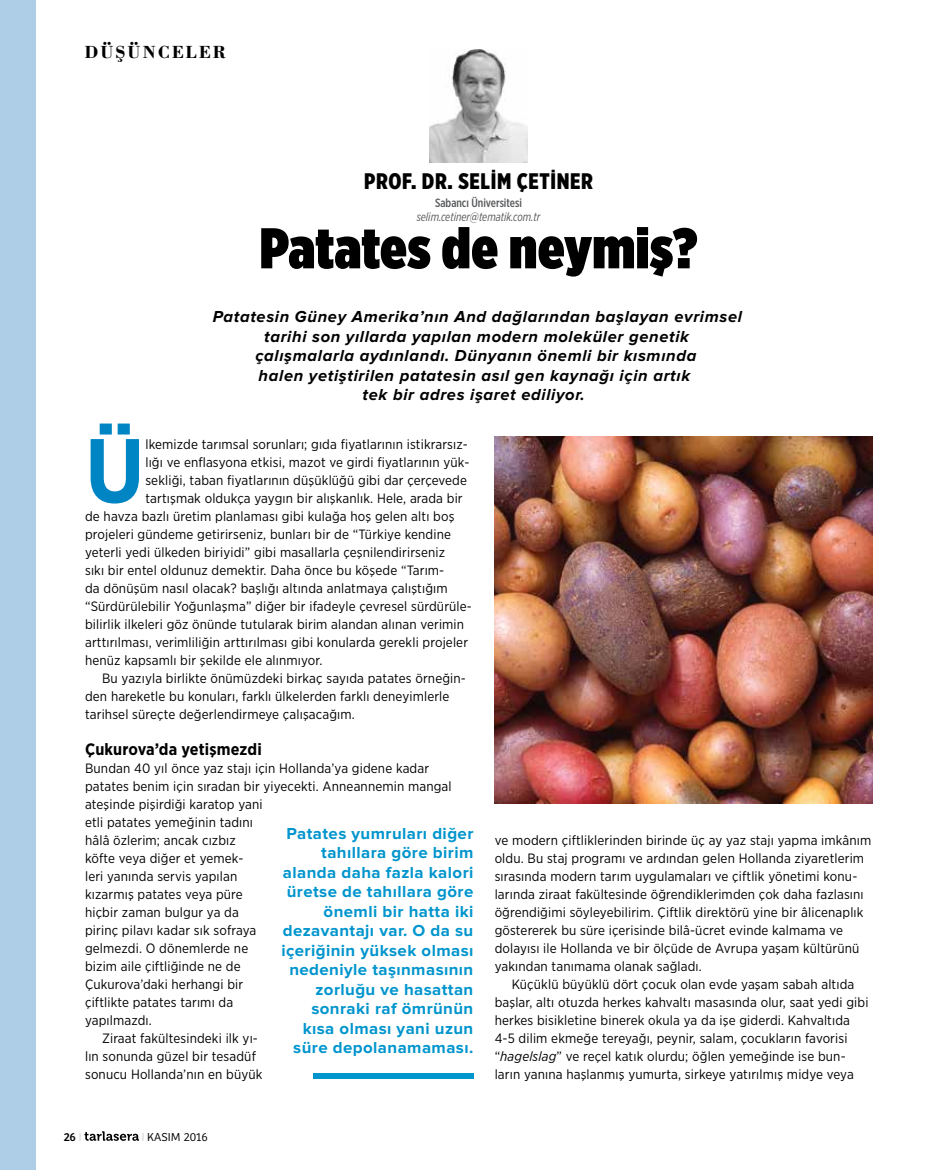
<style>
.page{position:relative;width:936px;height:1170px;background:#fff}
.page>*{position:absolute;margin:0;border:0;box-sizing:border-box;transform-origin:0 0}
.t1{font:700 90.6px "Gotham Narrow";color:#0085c4}
.t2{font:900 57.3px "Gotham X Narrow";letter-spacing:.01em;color:#000}
.t3{font:900 22.5px "Gotham X Narrow";letter-spacing:.03em;color:#000}
.t4{font:18.15px "Bodoni Bold Tr";letter-spacing:.11em;color:#000}
.t5{font:700 16.5px/19.5px "Proxima Nova";letter-spacing:.025em;color:#0095cd;text-align:right}
.t6{font:italic 700 16.5px/19.5px "Proxima Nova";letter-spacing:.04em;color:#000;text-align:center}
.t7{font:700 16.5px "Gotham Narrow";letter-spacing:.01em;color:#000}
.t8{font:13.5px/18px "Gotham Narrow";letter-spacing:.01em;color:#000}
.t9{font:italic 12px "Gotham X Narrow";color:#58595b}
.t10{font:500 12px "Gotham X Narrow";color:#58595b}
.t11{font:300 12px "Bree";letter-spacing:.01em;color:#000}
.t12{font:12px "Bree";color:#000}
.s1{font-weight:100;color:#bcbec0}
.s2{font-style:inherit}
.s3{font-style:italic}
</style>
<div class="page">
<div style="left:0;top:0;width:36px;height:1169px;background:#aecee8"></div>
<svg style="left:84px;top:1131px;width:55px;height:9px"></svg>
<img style="left:430px;top:49px;width:97px;height:114px">
<div style="left:313px;top:1073px;width:160px;height:5px;background:#0095cd"></div>
<img style="left:494px;top:436px;width:378px;height:367px">
<h3 class="t4" style="left:84px;top:40px;width:143px">DÜŞÜNCELER</h3>
<h3 class="t3" style="left:364px;top:167px;width:230px">PROF. DR. SELIM ÇETINER</h3>
<p class="t10" style="left:435px;top:195px;width:88px">Sabancı Üniversitesi</p>
<p class="t9" style="left:417px;top:209px;width:125px">selim.cetiner@tematik.com.tr</p>
<h2 class="t2" style="left:260px;top:212px;width:439px">Patates de neymiş?</h2>
<p class="t6" style="left:213px;top:308px;width:530px">Patatesin Güney Amerika’nın And dağlarından başlayan evrimsel tarihi son yıllarda yapılan modern moleküler genetik<br>çalışmalarla aydınlandı. Dünyanın önemli bir kısmında<br>halen yetiştirilen patatesin asıl gen kaynağı için artık<br>tek bir adres işaret ediliyor.</p>
<h1 class="t1" style="left:85px;top:412px;width:61px">Ü</h1>
<p class="t8" style="left:145px;top:434px;width:324px">lkemizde tarımsal sorunları; gıda fiyatlarının istikrarsız-</p>
<p class="t8" style="left:145px;top:452px;width:325px">lığı ve enflasyona etkisi, mazot ve girdi fiyatlarının yük-</p>
<p class="t8" style="left:145px;top:470px;width:323px">sekliği, taban fiyatlarının düşüklüğü gibi dar çerçevede</p>
<p class="t8" style="left:145px;top:488px;width:319px">tartışmak oldukça yaygın bir alışkanlık. Hele, arada bir</p>
<p class="t8" style="left:85px;top:506px;width:371px">de havza bazlı üretim planlaması gibi kulağa hoş gelen altı boş</p>
<p class="t8" style="left:85px;top:524px;width:367px">projeleri gündeme getirirseniz, bunları bir de “Türkiye kendine</p>
<p class="t8" style="left:85px;top:542px;width:361px">yeterli yedi ülkeden biriyidi” gibi masallarla çeşnilendirirseniz</p>
<p class="t8" style="left:85px;top:560px;width:361px">sıkı bir entel oldunuz demektir. Daha önce bu köşede “Tarım-</p>
<p class="t8" style="left:85px;top:578px;width:364px">da dönüşüm nasıl olacak? başlığı altında anlatmaya çalıştığım</p>
<p class="t8" style="left:85px;top:596px;width:388px">“Sürdürülebilir Yoğunlaşma” diğer bir ifadeyle çevresel sürdürüle-</p>
<p class="t8" style="left:85px;top:614px;width:380px">bilirlik ilkeleri göz önünde tutularak birim alandan alınan verimin</p>
<p class="t8" style="left:85px;top:632px;width:384px">arttırılması, verimliliğin arttırılması gibi konularda gerekli projeler</p>
<p class="t8" style="left:85px;top:650px;width:239px">henüz kapsamlı bir şekilde ele alınmıyor.</p>
<p class="t8" style="left:102px;top:668px;width:365px">Bu yazıyla birlikte önümüzdeki birkaç sayıda patates örneğin-</p>
<p class="t8" style="left:85px;top:686px;width:366px">den hareketle bu konuları, farklı ülkelerden farklı deneyimlerle</p>
<p class="t8" style="left:85px;top:704px;width:271px">tarihsel süreçte değerlendirmeye çalışacağım.</p>
<p class="t7" style="left:85px;top:738px;width:178px">Çukurova’da yetişmezdi</p>
<p class="t8" style="left:85px;top:758px;width:345px">Bundan 40 yıl önce yaz stajı için Hollanda’ya gidene kadar</p>
<p class="t8" style="left:85px;top:776px;width:368px">patates benim için sıradan bir yiyecekti. Anneannemin mangal</p>
<p class="t8" style="left:85px;top:794px;width:179px">ateşinde pişirdiği karatop yani</p>
<p class="t8" style="left:85px;top:812px;width:169px">etli patates yemeğinin tadını</p>
<p class="t8" style="left:85px;top:830px;width:152px">hâlâ özlerim; ancak cızbız</p>
<p class="t8" style="left:85px;top:848px;width:160px">köfte veya diğer et yemek-</p>
<p class="t8" style="left:85px;top:866px;width:154px">leri yanında servis yapılan</p>
<p class="t8" style="left:85px;top:884px;width:159px">kızarmış patates veya püre</p>
<p class="t8" style="left:85px;top:902px;width:155px">hiçbir zaman bulgur ya da</p>
<p class="t8" style="left:85px;top:920px;width:173px">pirinç pilavı kadar sık sofraya</p>
<p class="t8" style="left:85px;top:938px;width:165px">gelmezdi. O dönemlerde ne</p>
<p class="t8" style="left:85px;top:956px;width:157px">bizim aile çiftliğinde ne de</p>
<p class="t8" style="left:85px;top:974px;width:160px">Çukurova’daki herhangi bir</p>
<p class="t8" style="left:85px;top:992px;width:150px">çiftlikte patates tarımı da</p>
<p class="t8" style="left:85px;top:1010px;width:68px">yapılmazdı.</p>
<p class="t8" style="left:102px;top:1028px;width:157px">Ziraat fakültesindeki ilk yı-</p>
<p class="t8" style="left:85px;top:1046px;width:172px">lın sonunda güzel bir tesadüf</p>
<p class="t8" style="left:85px;top:1064px;width:179px">sonucu Hollanda’nın en büyük</p>
<p class="t5" style="left:281px;top:824px;width:193px">Patates yumruları diğer tahıllara göre birim alanda daha fazla kalori üretse de tahıllara göre önemli bir hatta iki dezavantajı var. O da su içeriğinin yüksek olması nedeniyle taşınmasının zorluğu ve hasattan sonraki raf ömrünün kısa olması yani uzun süre depolanamaması.</p>
<p class="t12" style="left:64px;top:1129px;width:19px">26 <span class="s1">I</span></p>
<p class="t11" style="left:142px;top:1129px;width:68px"><span class="s1">I</span> KASIM <span class="s2">2016</span></p>
<p class="t8" style="left:494px;top:830px;width:378px">ve modern çiftliklerinden birinde üç ay yaz stajı yapma imkânım oldu. Bu staj programı ve ardından gelen Hollanda ziyaretlerim sırasında modern tarım uygulamaları ve çiftlik yönetimi konu&shy;larında ziraat fakültesinde öğrendiklerimden çok daha fazlasını öğrendiğimi söyleyebilirim. Çiftlik direktörü yine bir âlicenaplık göstererek bu süre içerisinde bilâ-ücret evinde kalmama ve dolayısı ile Hollanda ve bir ölçüde de Avrupa yaşam kültürünü yakından tanımama olanak sağladı.</p>
<p class="t8" style="left:494px;top:974px;width:375px;text-indent:17px">Küçüklü büyüklü dört çocuk olan evde yaşam sabah altıda başlar, altı otuzda herkes kahvaltı masasında olur, saat yedi gibi herkes bisikletine binerek okula ya da işe giderdi. Kahvaltıda 4-5 dilim ekmeğe tereyağı, peynir, salam, çocukların favorisi “<span class="s3">hagelslag</span>” ve reçel katık olurdu; öğlen yemeğinde ise bun&shy;ların yanına haşlanmış yumurta, sirkeye yatırılmış midye veya</p>
</div>
